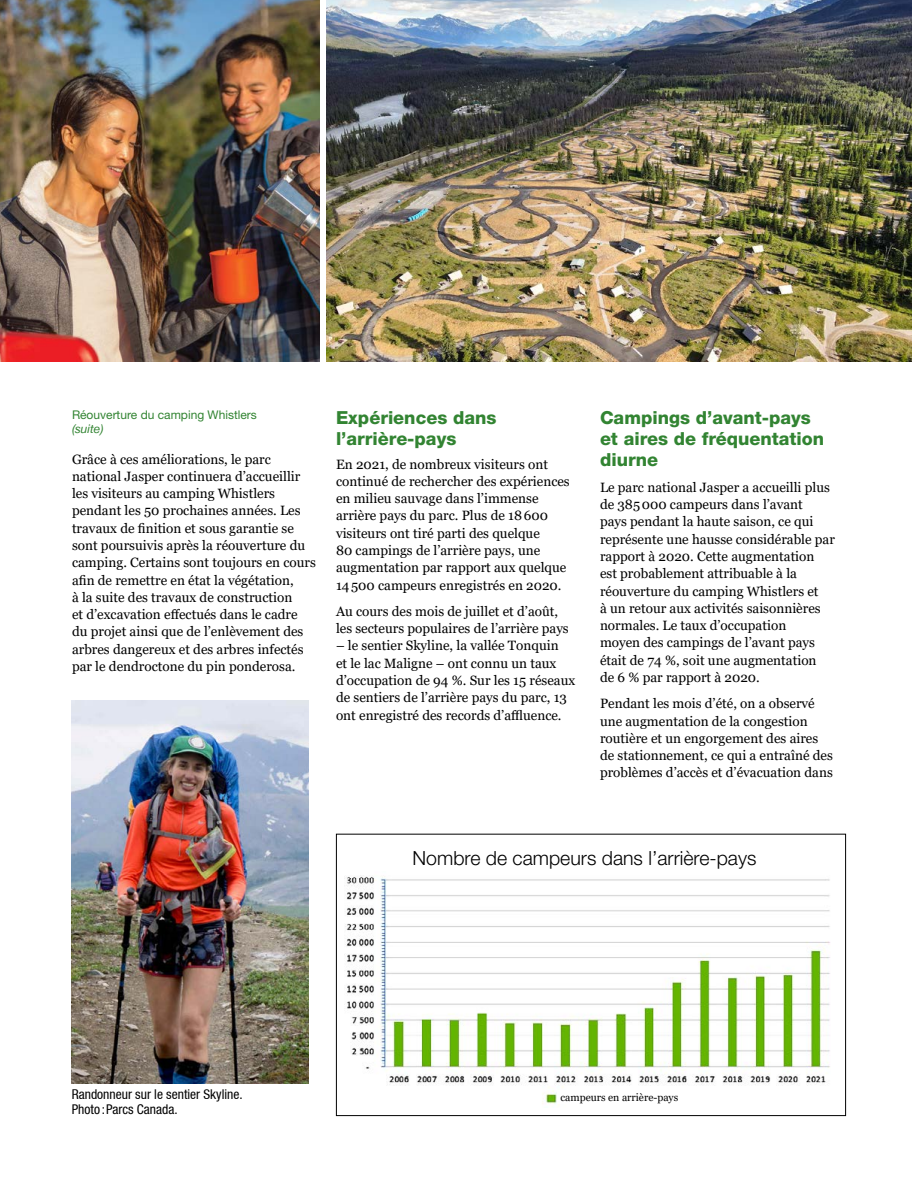
<style>
.page{position:relative;width:918px;height:1188px;background:#fff}
.page>*{position:absolute;margin:0;border:0;box-sizing:border-box;transform-origin:0 0}
.t1{font:300 19.5px "Helvetica Neue LT Std";color:#000}
.t2{font:800 18px/21px "Helvetica Neue LT Std";color:#328432}
.t3{font:13.5px/17.2px "Georgia";color:#000}
.t4{font:13.5px "Helvetica Neue Condensed";color:#000}
.t5{font:condensed 13.5px "Helvetica Neue LT Std";color:#000}
.t6{font:12px "Helvetica Neue LT Std";color:#328432}
.t7{font:italic 12px "Helvetica Neue LT";color:#328432}
.t8{font:10.5px "Georgia";color:#000}
</style>
<div class="page">
<div style="left:336px;top:834px;width:510px;height:282px;border:1px solid #000"></div>
<img style="left:72px;top:700px;width:237px;height:383px">
<img style="left:344px;top:876px;width:486px;height:228px">
<div style="left:558px;top:1091px;width:123px;height:13px;background:#fff"></div>
<img style="left:326px;top:0;width:585px;height:362px">
<img style="left:0;top:0;width:320px;height:362px">
<p class="t6" style="left:72px;top:408px;width:186px">Réouverture du camping Whistlers</p>
<p class="t7" style="left:72px;top:421px;width:33px">(suite)</p>
<p class="t3" style="left:72px;top:451px;width:246px">Grâce à ces améliorations, le parc national Jasper continuera d’accueillir les visiteurs au camping Whistlers pendant les 50 prochaines années. Les travaux de finition et sous garantie se sont poursuivis après la réouverture du camping. Certains sont toujours en cours afin de remettre en état la végétation,<br>à la suite des travaux de construction<br>et d’excavation effectués dans le cadre du projet ainsi que de l’enlèvement des arbres dangereux et des arbres infectés par le dendroctone du pin ponderosa.</p>
<h2 class="t2" style="left:336px;top:407px;width:162px">Expériences dans l’arrière-pays</h2>
<p class="t3" style="left:336px;top:456px;width:235px">En 2021, de nombreux visiteurs ont continué de rechercher des expériences en milieu sauvage dans l’immense arrière pays du parc. Plus de 18600 visiteurs ont tiré parti des quelque<br>80 campings de l’arrière pays, une augmentation par rapport aux quelque 14500 campeurs enregistrés en 2020.</p>
<p class="t3" style="left:336px;top:603px;width:234px">Au cours des mois de juillet et d’août, les secteurs populaires de l’arrière pays</p>
<p class="t3" style="left:336px;top:637px;width:241px">– le sentier Skyline, la vallée Tonquin<br>et le lac Maligne – ont connu un taux d’occupation de 94 %. Sur les 15 réseaux de sentiers de l’arrière pays du parc, 13 ont enregistré des records d’affluence.</p>
<h2 class="t2" style="left:600px;top:407px;width:226px">Campings d’avant-pays et aires de fréquentation diurne</h2>
<p class="t3" style="left:600px;top:479px;width:236px">Le parc national Jasper a accueilli plus de 385000 campeurs dans l’avant<br>pays pendant la haute saison, ce qui représente une hausse considérable par rapport à 2020. Cette augmentation<br>est probablement attribuable à la réouverture du camping Whistlers et<br>à un retour aux activités saisonnières normales. Le taux d’occupation<br>moyen des campings de l’avant pays était de 74 %, soit une augmentation<br>de 6 % par rapport à 2020.</p>
<p class="t3" style="left:600px;top:695px;width:234px">Pendant les mois d’été, on a observé une augmentation de la congestion routière et un engorgement des aires de stationnement, ce qui a entraîné des problèmes d’accès et d’évacuation dans</p>
<h1 class="t1" style="left:413px;top:846px;width:345px">Nombre de campeurs dans l’arrière-pays</h1>
<p class="t4" style="left:72px;top:1086px;width:172px">Randonneur sur le sentier Skyline.</p>
<p class="t5" style="left:72px;top:1101px;width:107px">Photo :Parcs Canada.</p>
<p class="t8" style="left:560px;top:1091px;width:119px">campeurs en arrière-pays</p>
</div>
